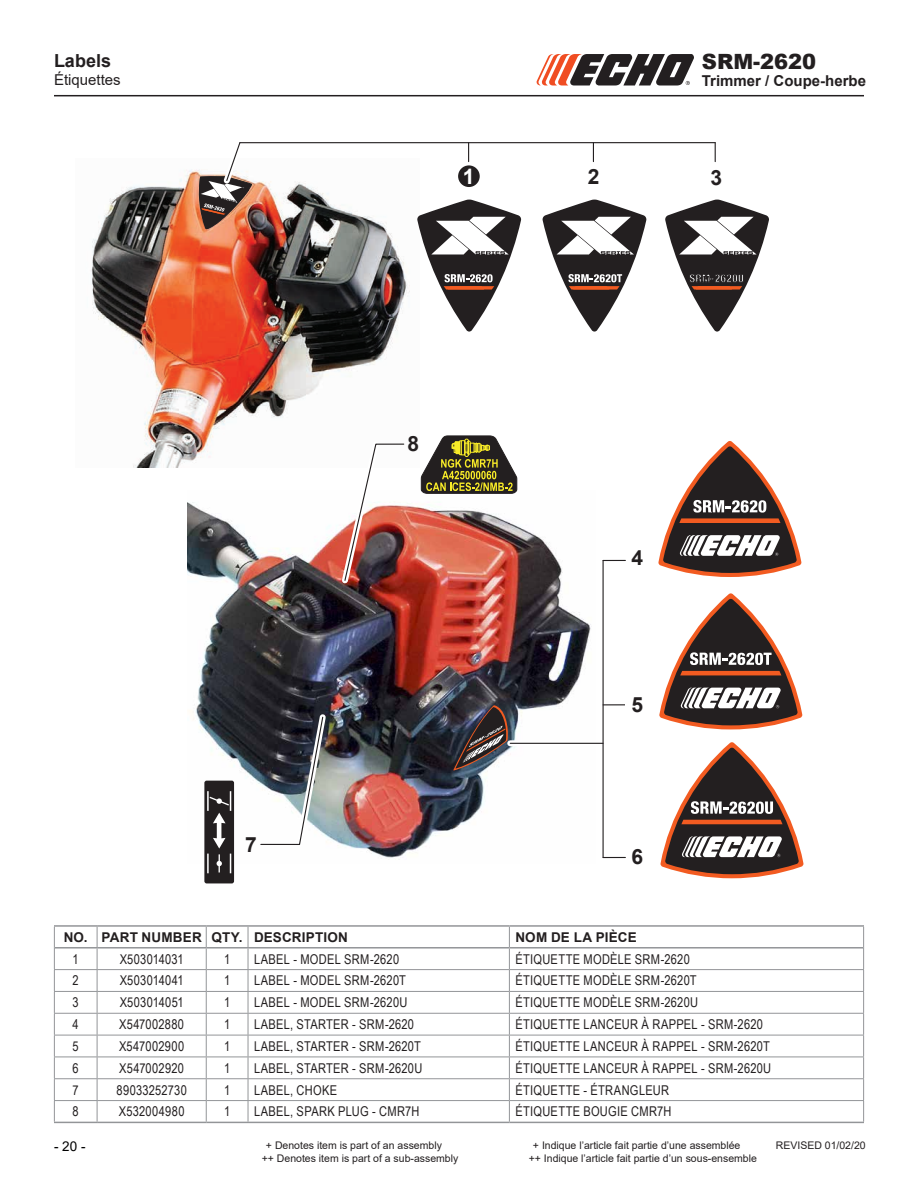
<style>
.page{position:relative;width:918px;height:1188px;background:#fff}
.page>*{position:absolute;margin:0;border:0;box-sizing:border-box;transform-origin:0 0}
.t1{font:700 21.3px "Arial";color:#fff}
.t2{font:900 21px "Arial";color:#231f20}
.t3{font:700 21px "Arial";color:#231f20}
.t4{font:700 18px "Arial";color:#231f20}
.t5{font:700 15px "Arial";color:#231f20}
.t6{font:15px "Arial";color:#231f20}
.t7{font:13.5px "Arial Narrow";letter-spacing:.02em;color:#231f20}
.t8{font:700 13.5px "Arial";letter-spacing:.01em;color:#231f20}
.t9{font:13.5px "Arial";color:#000}
.t10{font:10.5px "Arial";color:#231f20}
</style>
<div class="page">
<hr style="left:54px;top:95px;width:810px;height:1px;background:#231f20">
<svg style="left:536px;top:54px;width:158px;height:32px"></svg>
<img style="left:188px;top:502px;width:403px;height:361px">
<img style="left:91px;top:169px;width:319px;height:298px">
<svg style="left:453px;top:705px;width:56px;height:66px;background:#585256"></svg>
<svg style="left:510px;top:740px;width:93px;height:6px"></svg>
<svg style="left:604px;top:560px;width:21px;height:1px"></svg>
<svg style="left:604px;top:704px;width:21px;height:1px"></svg>
<svg style="left:604px;top:857px;width:21px;height:1px"></svg>
<hr style="left:510px;top:743px;width:93px;height:1px;background:#231f20">
<svg style="left:260px;top:710px;width:70px;height:141px"></svg>
<div style="left:204px;top:781px;width:30px;height:102px;background:#231f20;border-radius:2px"></div>
<svg style="left:207px;top:791px;width:24px;height:82px"></svg>
<div style="left:458px;top:165px;width:22px;height:22px;background:#231f20;border-radius:50%"></div>
<hr style="left:603px;top:560px;width:1px;height:298px;background:#231f20">
<img style="left:338px;top:437px;width:67px;height:151px">
<hr style="left:240px;top:142px;width:475px;height:1px;background:#231f20">
<svg style="left:198px;top:142px;width:55px;height:87px"></svg>
<svg style="left:468px;top:143px;width:1px;height:19px"></svg>
<svg style="left:593px;top:143px;width:1px;height:19px"></svg>
<svg style="left:715px;top:143px;width:1px;height:19px"></svg>
<svg style="left:661px;top:742px;width:142px;height:136px"></svg>
<svg style="left:659px;top:593px;width:143px;height:136px"></svg>
<svg style="left:658px;top:441px;width:143px;height:136px"></svg>
<svg style="left:421px;top:435px;width:97px;height:59px"></svg>
<svg style="left:417px;top:200px;width:104px;height:132px"></svg>
<svg style="left:543px;top:200px;width:103px;height:132px"></svg>
<svg style="left:665px;top:200px;width:104px;height:132px"></svg>
<hr style="left:54px;top:925px;width:43px;height:2px;background:#939598">
<hr style="left:97px;top:925px;width:109px;height:2px;background:#939598">
<hr style="left:206px;top:925px;width:42px;height:2px;background:#939598">
<hr style="left:248px;top:925px;width:261px;height:2px;background:#939598">
<hr style="left:509px;top:925px;width:355px;height:2px;background:#939598">
<hr style="left:55px;top:947px;width:42px;height:2px;background:#939598">
<hr style="left:97px;top:947px;width:109px;height:2px;background:#939598">
<hr style="left:206px;top:947px;width:42px;height:2px;background:#939598">
<hr style="left:248px;top:947px;width:261px;height:2px;background:#939598">
<hr style="left:509px;top:947px;width:354px;height:2px;background:#939598">
<hr style="left:54px;top:1122px;width:43px;height:1px;background:#939598">
<hr style="left:97px;top:1122px;width:109px;height:1px;background:#939598">
<hr style="left:206px;top:1122px;width:42px;height:1px;background:#939598">
<hr style="left:248px;top:1122px;width:261px;height:1px;background:#939598">
<hr style="left:509px;top:1122px;width:355px;height:1px;background:#939598">
<hr style="left:54px;top:969px;width:43px;height:1px;background:#939598">
<hr style="left:97px;top:969px;width:109px;height:1px;background:#939598">
<hr style="left:206px;top:969px;width:42px;height:1px;background:#939598">
<hr style="left:248px;top:969px;width:261px;height:1px;background:#939598">
<hr style="left:509px;top:969px;width:355px;height:1px;background:#939598">
<hr style="left:54px;top:991px;width:43px;height:1px;background:#939598">
<hr style="left:97px;top:991px;width:109px;height:1px;background:#939598">
<hr style="left:206px;top:991px;width:42px;height:1px;background:#939598">
<hr style="left:248px;top:991px;width:261px;height:1px;background:#939598">
<hr style="left:509px;top:991px;width:355px;height:1px;background:#939598">
<hr style="left:54px;top:1013px;width:43px;height:1px;background:#939598">
<hr style="left:97px;top:1013px;width:109px;height:1px;background:#939598">
<hr style="left:206px;top:1013px;width:42px;height:1px;background:#939598">
<hr style="left:248px;top:1013px;width:261px;height:1px;background:#939598">
<hr style="left:509px;top:1013px;width:355px;height:1px;background:#939598">
<hr style="left:54px;top:1035px;width:43px;height:1px;background:#939598">
<hr style="left:97px;top:1035px;width:109px;height:1px;background:#939598">
<hr style="left:206px;top:1035px;width:42px;height:1px;background:#939598">
<hr style="left:248px;top:1035px;width:261px;height:1px;background:#939598">
<hr style="left:509px;top:1035px;width:355px;height:1px;background:#939598">
<hr style="left:54px;top:1057px;width:43px;height:1px;background:#939598">
<hr style="left:97px;top:1057px;width:109px;height:1px;background:#939598">
<hr style="left:206px;top:1057px;width:42px;height:1px;background:#939598">
<hr style="left:248px;top:1057px;width:261px;height:1px;background:#939598">
<hr style="left:509px;top:1057px;width:355px;height:1px;background:#939598">
<hr style="left:54px;top:1078px;width:43px;height:1px;background:#939598">
<hr style="left:97px;top:1078px;width:109px;height:1px;background:#939598">
<hr style="left:206px;top:1078px;width:42px;height:1px;background:#939598">
<hr style="left:248px;top:1078px;width:261px;height:1px;background:#939598">
<hr style="left:509px;top:1078px;width:355px;height:1px;background:#939598">
<hr style="left:54px;top:1100px;width:43px;height:1px;background:#939598">
<svg style="left:54px;top:927px;width:1px;height:195px"></svg>
<hr style="left:97px;top:1100px;width:109px;height:1px;background:#939598">
<svg style="left:97px;top:927px;width:1px;height:195px"></svg>
<hr style="left:206px;top:1100px;width:42px;height:1px;background:#939598">
<svg style="left:206px;top:927px;width:1px;height:195px"></svg>
<hr style="left:248px;top:1100px;width:261px;height:1px;background:#939598">
<svg style="left:248px;top:927px;width:1px;height:195px"></svg>
<hr style="left:509px;top:1100px;width:355px;height:1px;background:#939598">
<svg style="left:509px;top:927px;width:1px;height:195px"></svg>
<svg style="left:863px;top:927px;width:1px;height:195px"></svg>
<h3 class="t4" style="left:54px;top:48px;width:59px">Labels</h3>
<p class="t6" style="left:54px;top:70px;width:68px">Étiquettes</p>
<h2 class="t3" style="left:245px;top:829px;width:13px">7</h2>
<h2 class="t2" style="left:702px;top:46px;width:116px">SRM-2620</h2>
<p class="t5" style="left:702px;top:70px;width:166px">Trimmer / Coupe-herbe</p>
<h1 class="t1" style="left:463px;top:161px;width:13px">1</h1>
<h2 class="t3" style="left:588px;top:162px;width:13px">2</h2>
<h2 class="t3" style="left:711px;top:163px;width:13px">3</h2>
<h2 class="t3" style="left:407px;top:429px;width:13px">8</h2>
<h2 class="t3" style="left:631px;top:543px;width:13px">4</h2>
<h2 class="t3" style="left:631px;top:690px;width:13px">5</h2>
<h2 class="t3" style="left:631px;top:841px;width:13px">6</h2>
<p class="t8" style="left:64px;top:928px;width:286px">NO. PART NUMBER QTY. DESCRIPTION</p>
<p class="t8" style="left:515px;top:928px;width:123px">NOM DE LA PIÈCE</p>
<p class="t7" style="left:73px;top:949px;width:8px">1</p>
<p class="t7" style="left:120px;top:949px;width:66px">X503014031</p>
<p class="t7" style="left:224px;top:949px;width:8px">1</p>
<p class="t7" style="left:254px;top:949px;width:147px">LABEL - MODEL SRM-2620</p>
<p class="t7" style="left:515px;top:949px;width:176px">ÉTIQUETTE MODÈLE SRM-2620</p>
<p class="t7" style="left:73px;top:971px;width:8px">2</p>
<p class="t7" style="left:120px;top:971px;width:65px">X503014041</p>
<p class="t7" style="left:224px;top:971px;width:8px">1</p>
<p class="t7" style="left:254px;top:971px;width:154px">LABEL - MODEL SRM-2620T</p>
<p class="t7" style="left:515px;top:971px;width:183px">ÉTIQUETTE MODÈLE SRM-2620T</p>
<p class="t7" style="left:73px;top:993px;width:8px">3</p>
<p class="t7" style="left:120px;top:993px;width:65px">X503014051</p>
<p class="t7" style="left:224px;top:993px;width:8px">1</p>
<p class="t7" style="left:254px;top:993px;width:155px">LABEL - MODEL SRM-2620U</p>
<p class="t7" style="left:515px;top:993px;width:184px">ÉTIQUETTE MODÈLE SRM-2620U</p>
<p class="t7" style="left:73px;top:1014px;width:8px">4</p>
<p class="t7" style="left:119px;top:1014px;width:66px">X547002880</p>
<p class="t7" style="left:224px;top:1014px;width:8px">1</p>
<p class="t7" style="left:254px;top:1014px;width:162px">LABEL, STARTER - SRM-2620</p>
<p class="t7" style="left:515px;top:1014px;width:249px">ÉTIQUETTE LANCEUR À RAPPEL - SRM-2620</p>
<p class="t7" style="left:73px;top:1036px;width:8px">5</p>
<p class="t7" style="left:119px;top:1036px;width:67px">X547002900</p>
<p class="t7" style="left:224px;top:1036px;width:8px">1</p>
<p class="t7" style="left:254px;top:1036px;width:168px">LABEL, STARTER - SRM-2620T</p>
<p class="t7" style="left:515px;top:1036px;width:256px">ÉTIQUETTE LANCEUR À RAPPEL - SRM-2620T</p>
<p class="t7" style="left:73px;top:1058px;width:8px">6</p>
<p class="t7" style="left:119px;top:1058px;width:66px">X547002920</p>
<p class="t7" style="left:224px;top:1058px;width:8px">1</p>
<p class="t7" style="left:254px;top:1058px;width:170px">LABEL, STARTER - SRM-2620U</p>
<p class="t7" style="left:515px;top:1058px;width:257px">ÉTIQUETTE LANCEUR À RAPPEL - SRM-2620U</p>
<p class="t7" style="left:73px;top:1080px;width:8px">7</p>
<p class="t7" style="left:117px;top:1080px;width:72px">89033252730</p>
<p class="t7" style="left:224px;top:1080px;width:8px">1</p>
<p class="t7" style="left:254px;top:1080px;width:85px">LABEL, CHOKE</p>
<p class="t7" style="left:515px;top:1080px;width:155px">ÉTIQUETTE - ÉTRANGLEUR</p>
<p class="t7" style="left:73px;top:1102px;width:8px">8</p>
<p class="t7" style="left:119px;top:1102px;width:67px">X532004980</p>
<p class="t7" style="left:224px;top:1102px;width:8px">1</p>
<p class="t7" style="left:254px;top:1102px;width:167px">LABEL, SPARK PLUG - CMR7H</p>
<p class="t7" style="left:515px;top:1102px;width:158px">ÉTIQUETTE BOUGIE CMR7H</p>
<p class="t9" style="left:54px;top:1137px;width:33px">- 20 -</p>
<p class="t10" style="left:266px;top:1138px;width:177px">+ Denotes item is part of an assembly</p>
<p class="t10" style="left:533px;top:1138px;width:209px">+ Indique l’article fait partie d’une assemblée</p>
<p class="t10" style="left:262px;top:1151px;width:198px">++ Denotes item is part of a sub-assembly</p>
<p class="t10" style="left:529px;top:1151px;width:230px">++ Indique l’article fait partie d’un sous-ensemble</p>
<p class="t10" style="left:776px;top:1138px;width:91px">REVISED 01/02/20</p>
</div>
